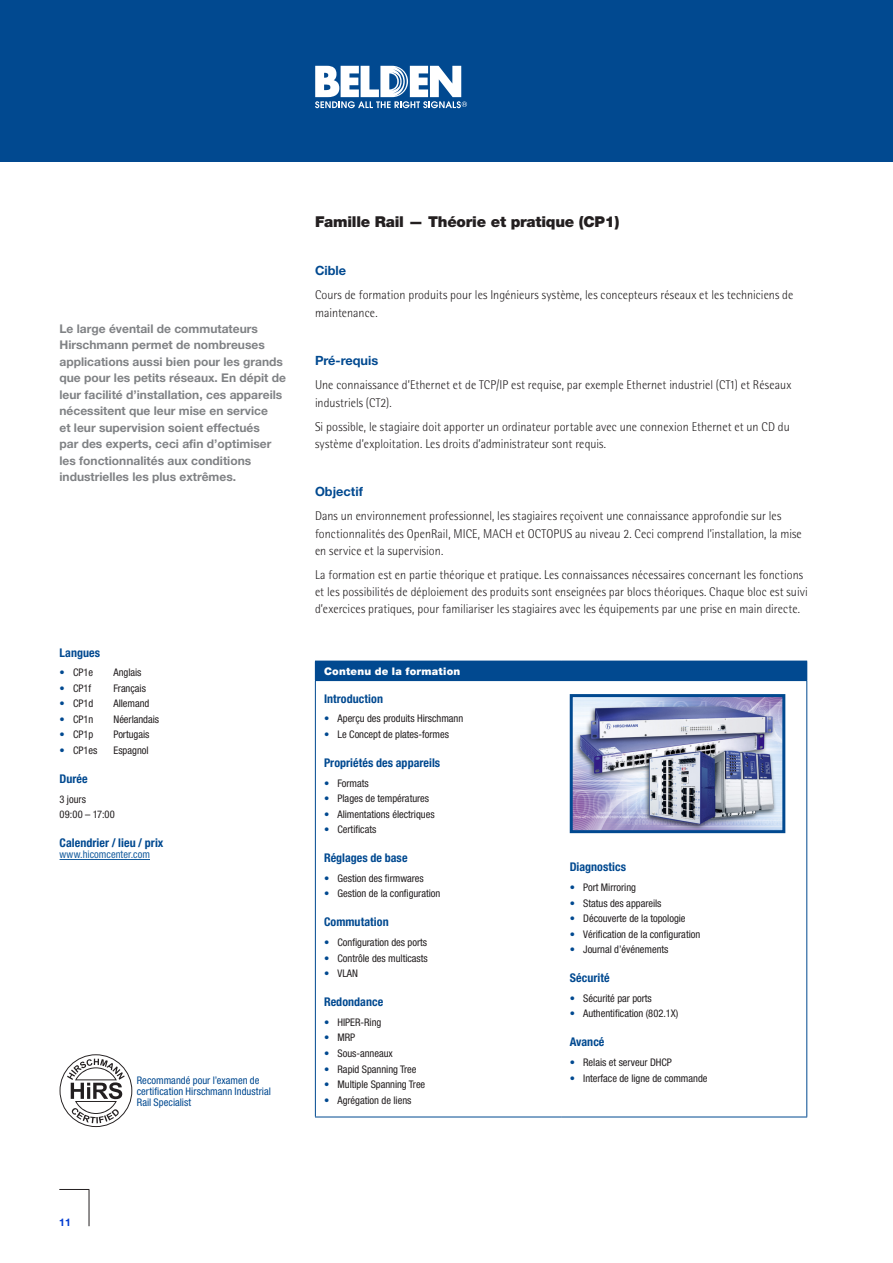
<style>
.page{position:relative;width:893px;height:1263px;background:#fff}
.page>*{position:absolute;margin:0;border:0;box-sizing:border-box;transform-origin:0 0}
.t1{font:900 15px "Helvetica Neue LT Std";letter-spacing:-.015em;color:#231f20}
.t2{font:300 12.75px/17.2px "Rotis Semi Sans Std";letter-spacing:.005em;color:#231f20;scale:.95 1}
.t3{font:700 12.75px "Helvetica Neue LT Std";color:#014990}
.t4{font:700 12.75px "Helvetica Neue";color:#014990}
.t5{font:700 12px/16.5px "Helvetica Neue LT Std";color:#808285}
.t6{font:700 condensed 12px "Helvetica Neue LT Std";letter-spacing:.005em;color:#014990}
.t7{font:condensed 10.5px/15.5px "Helvetica Neue LT";letter-spacing:-.005em;color:#231f20}
.t8{font:condensed 10.5px/11.2px "Helvetica Neue LT";letter-spacing:.005em;color:#014990}
.t9{font:900 10.5px "Helvetica Neue LT Std";letter-spacing:.02em;color:#fff}
.t10{font:condensed 10.5px "Helvetica Neue LT Std";letter-spacing:.005em;color:#175d9e}
.t11{font:700 10.5px "Helvetica Neue";color:#003bd1}
.s1{color:#014990}
</style>
<div class="page">
<hr style="left:59px;top:1189px;width:30px;height:1px;background:#231f20">
<hr style="left:89px;top:1190px;width:1px;height:36px;background:#231f20">
<div style="left:0;top:0;width:893px;height:162px;background:#014990"></div>
<svg style="left:315px;top:66px;width:152px;height:42px"></svg>
<div style="left:315px;top:661px;width:492px;height:19px;background:#014990"></div>
<hr style="left:315px;top:680px;width:246px;height:1px;background:#014990">
<hr style="left:315px;top:681px;width:1px;height:435px;background:#014990">
<hr style="left:561px;top:680px;width:246px;height:1px;background:#014990">
<hr style="left:806px;top:681px;width:1px;height:435px;background:#014990">
<hr style="left:315px;top:1116px;width:246px;height:1px;background:#014990">
<hr style="left:561px;top:1116px;width:246px;height:1px;background:#014990">
<img style="left:574px;top:698px;width:207px;height:131px">
<div style="left:570px;top:694px;width:215px;height:139px;border:3px solid #014990"></div>
<hr style="left:60px;top:859px;width:90px;height:1px;background:#175d9e">
<svg style="left:60px;top:1054px;width:72px;height:73px"></svg>
<p class="t5" style="left:60px;top:320px;width:228px">Le large éventail de commutateurs Hirschmann permet de nombreuses applications aussi bien pour les grands que pour les petits réseaux. En dépit de leur facilité d’installation, ces appareils nécessitent que leur mise en service<br>et leur supervision soient effectués<br>par des experts, ceci afin d’optimiser les fonctionnalités aux conditions industrielles les plus extrêmes.</p>
<p class="t6" style="left:60px;top:645px;width:42px">Langues</p>
<p class="t7" style="left:60px;top:665px;width:35px"><span class="s1">•</span> CP1e</p>
<p class="t7" style="left:114px;top:665px;width:30px">Anglais</p>
<p class="t7" style="left:60px;top:680px;width:33px"><span class="s1">•</span> CP1f</p>
<p class="t7" style="left:114px;top:680px;width:34px">Français</p>
<p class="t7" style="left:60px;top:696px;width:35px"><span class="s1">•</span> CP1d</p>
<p class="t7" style="left:114px;top:696px;width:37px">Allemand</p>
<p class="t7" style="left:60px;top:711px;width:35px"><span class="s1">•</span> CP1n</p>
<p class="t7" style="left:114px;top:711px;width:47px">Néerlandais</p>
<p class="t7" style="left:60px;top:727px;width:35px"><span class="s1">•</span> CP1p</p>
<p class="t7" style="left:114px;top:727px;width:37px">Portugais</p>
<p class="t7" style="left:60px;top:742px;width:39px"><span class="s1">•</span> CP1es</p>
<p class="t7" style="left:114px;top:742px;width:37px">Espagnol</p>
<p class="t6" style="left:60px;top:771px;width:30px">Durée</p>
<p class="t7" style="left:60px;top:791px;width:57px">3 jours<br>09:00 – 17:00</p>
<p class="t6" style="left:60px;top:836px;width:105px">Calendrier / lieu / prix</p>
<p class="t10" style="left:60px;top:849px;width:92px">www.hicomcenter.com</p>
<p class="t8" style="left:137px;top:1074px;width:136px">Recommandé pour l’examen de certification Hirschmann Industrial<br>Rail Specialist</p>
<p class="t1" style="left:315px;top:212px;width:306px">Famille Rail — Théorie et pratique (CP1)</p>
<p class="t4" style="left:315px;top:263px;width:33px">Cible</p>
<p class="t2" style="left:315px;top:286px;width:505px">Cours de formation produits pour les Ingénieurs système, les concepteurs réseaux et les techniciens de maintenance.</p>
<p class="t3" style="left:315px;top:353px;width:65px">Pré-requis</p>
<p class="t2" style="left:315px;top:376px;width:503px">Une connaissance d’Ethernet et de TCP/IP est requise, par exemple Ethernet industriel (CT1) et Réseaux industriels (CT2).</p>
<p class="t2" style="left:315px;top:418px;width:501px">Si possible, le stagiaire doit apporter un ordinateur portable avec une connexion Ethernet et un CD du système d’exploitation. Les droits d’administrateur sont requis.</p>
<p class="t3" style="left:315px;top:484px;width:49px">Objectif</p>
<p class="t2" style="left:315px;top:507px;width:514px">Dans un environnement professionnel, les stagiaires reçoivent une connaissance approfondie sur les fonctionnalités des OpenRail, MICE, MACH et OCTOPUS au niveau 2. Ceci comprend l’installation, la mise en service et la supervision.</p>
<p class="t2" style="left:315px;top:566px;width:520px">La formation est en partie théorique et pratique. Les connaissances nécessaires concernant les fonctions et les possibilités de déploiement des produits sont enseignées par blocs théoriques. Chaque bloc est suivi d’exercices pratiques, pour familiariser les stagiaires avec les équipements par une prise en main directe.</p>
<p class="t9" style="left:324px;top:664px;width:138px">Contenu de la formation</p>
<p class="t6" style="left:324px;top:691px;width:60px">Introduction</p>
<p class="t7" style="left:324px;top:711px;width:141px"><span class="s1">•</span> Aperçu des produits Hirschmann</p>
<p class="t7" style="left:324px;top:726px;width:126px"><span class="s1">•</span> Le Concept de plates-formes</p>
<p class="t6" style="left:324px;top:755px;width:118px">Propriétés des appareils</p>
<p class="t7" style="left:324px;top:775px;width:46px"><span class="s1">•</span> Formats</p>
<p class="t7" style="left:324px;top:791px;width:107px"><span class="s1">•</span> Plages de températures</p>
<p class="t7" style="left:324px;top:806px;width:112px"><span class="s1">•</span> Alimentations électriques</p>
<p class="t7" style="left:324px;top:822px;width:54px"><span class="s1">•</span> Certificats</p>
<p class="t6" style="left:324px;top:851px;width:85px">Réglages de base</p>
<p class="t7" style="left:324px;top:870px;width:101px"><span class="s1">•</span> Gestion des firmwares</p>
<p class="t7" style="left:324px;top:886px;width:118px"><span class="s1">•</span> Gestion de la configuration</p>
<p class="t6" style="left:324px;top:915px;width:66px">Commutation</p>
<p class="t7" style="left:324px;top:935px;width:105px"><span class="s1">•</span> Configuration des ports</p>
<p class="t7" style="left:324px;top:950px;width:105px"><span class="s1">•</span> Contrôle des multicasts</p>
<p class="t7" style="left:324px;top:966px;width:36px"><span class="s1">•</span> VLAN</p>
<p class="t6" style="left:324px;top:995px;width:61px">Redondance</p>
<p class="t7" style="left:324px;top:1014px;width:59px"><span class="s1">•</span> HIPER-Ring</p>
<p class="t7" style="left:324px;top:1030px;width:33px"><span class="s1">•</span> MRP</p>
<p class="t7" style="left:324px;top:1045px;width:70px"><span class="s1">•</span> Sous-anneaux</p>
<p class="t7" style="left:324px;top:1061px;width:94px"><span class="s1">•</span> Rapid Spanning Tree</p>
<p class="t7" style="left:324px;top:1076px;width:103px"><span class="s1">•</span> Multiple Spanning Tree</p>
<p class="t7" style="left:324px;top:1092px;width:89px"><span class="s1">•</span> Agrégation de liens</p>
<p class="t6" style="left:570px;top:860px;width:58px">Diagnostics</p>
<p class="t7" style="left:570px;top:880px;width:68px"><span class="s1">•</span> Port Mirroring</p>
<p class="t7" style="left:570px;top:895px;width:93px"><span class="s1">•</span> Status des appareils</p>
<p class="t7" style="left:570px;top:911px;width:117px"><span class="s1">•</span> Découverte de la topologie</p>
<p class="t7" style="left:570px;top:926px;width:132px"><span class="s1">•</span> Vérification de la configuration</p>
<p class="t7" style="left:570px;top:942px;width:100px"><span class="s1">•</span> Journal d’événements</p>
<p class="t6" style="left:570px;top:971px;width:41px">Sécurité</p>
<p class="t7" style="left:570px;top:990px;width:84px"><span class="s1">•</span> Sécurité par ports</p>
<p class="t7" style="left:570px;top:1006px;width:110px"><span class="s1">•</span> Authentification (802.1X)</p>
<p class="t6" style="left:570px;top:1035px;width:36px">Avancé</p>
<p class="t7" style="left:570px;top:1055px;width:104px"><span class="s1">•</span> Relais et serveur DHCP</p>
<p class="t7" style="left:570px;top:1070px;width:139px"><span class="s1">•</span> Interface de ligne de commande</p>
<p class="t11" style="left:59px;top:1216px;width:13px">11</p>
</div>
